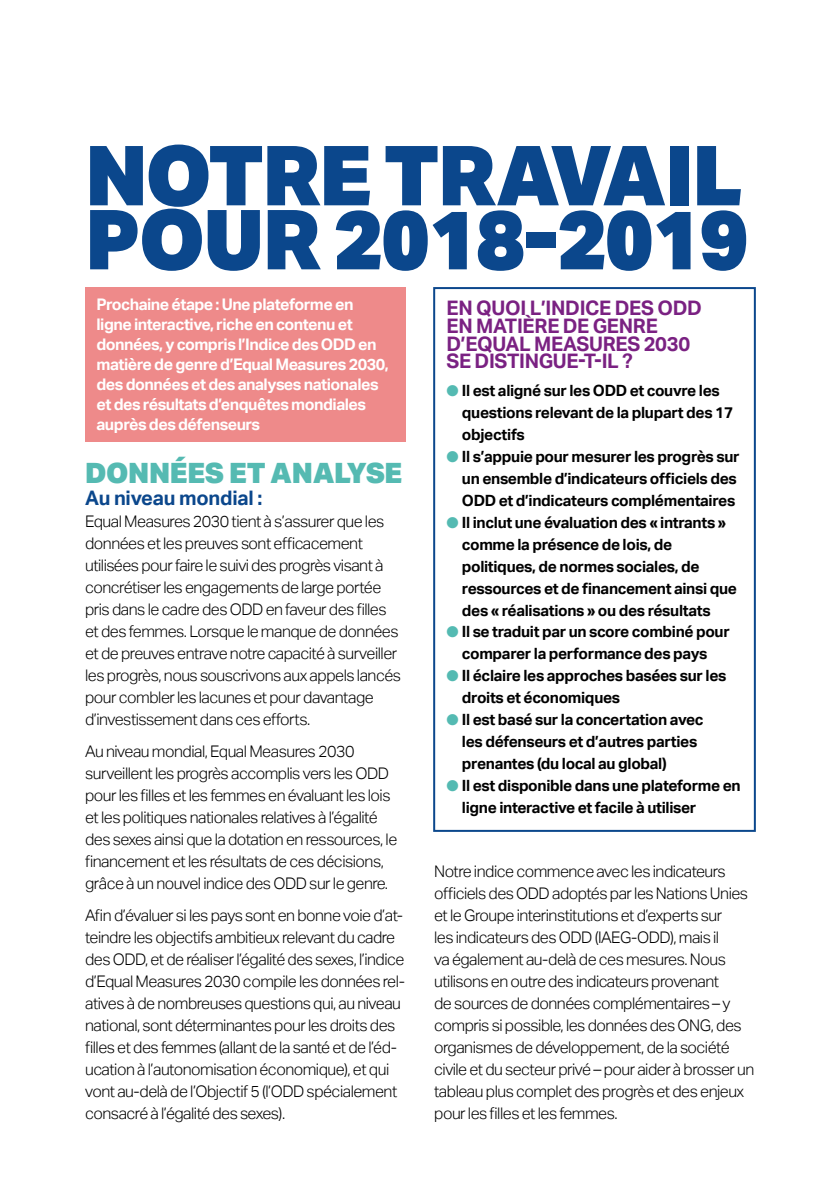
<style>
.page{position:relative;width:840px;height:1191px;background:#fff}
.page>*{position:absolute;margin:0;border:0;box-sizing:border-box;transform-origin:0 0}
.t1{font:900 83px/64px "Aktiv Grotesk";letter-spacing:-.02em;color:#0b478c}
.t2{font:900 28px "Aktiv Grotesk";letter-spacing:-.01em;color:#55bab2}
.t3{font:700 20px/18px "Aktiv Grotesk";letter-spacing:-.015em;color:#7a2182}
.t4{font:700 20px "Aktiv Grotesk";letter-spacing:-.01em;color:#0b478c}
.t5{font:300 16px/22px "Aktiv Grotesk";letter-spacing:-.03em;color:#000}
.t6{font:700 16px/20px "Aktiv Grotesk";letter-spacing:-.03em;color:#fff}
.t7{font:700 15.6px/22px "Aktiv Grotesk";letter-spacing:-.02em;color:#000}
.s1{color:#54bab2}
</style>
<div class="page">
<div style="left:433px;top:287px;width:322px;height:545px;border:2px solid #0b478c"></div>
<div style="left:85px;top:287px;width:320px;height:154px;background:#ee8a8a"></div>
<h1 class="t1" style="left:85px;top:143px;width:665px">NOTRE TRAVAIL<br>POUR 2018-2019</h1>
<p class="t6" style="left:96px;top:294px;width:293px">Prochaine étape : Une plateforme en ligne interactive, riche en contenu et données, y compris l’Indice des ODD en matière de genre d’Equal Measures 2030, des données et des analyses nationales et des résultats d’enquêtes mondiales auprès des défenseurs</p>
<h2 class="t2" style="left:85px;top:457px;width:318px">DONNÉES ET ANALYSE</h2>
<p class="t4" style="left:85px;top:486px;width:179px">Au niveau mondial :</p>
<p class="t5" style="left:85px;top:510px;width:317px">Equal Measures 2030 tient à s’assurer que les données et les preuves sont efficacement utilisées pour faire le suivi des progrès visant à concrétiser les engagements de large portée pris dans le cadre des ODD en faveur des filles et des femmes. Lorsque le manque de données et de preuves entrave notre capacité à surveiller les progrès, nous souscrivons aux appels lancés pour combler les lacunes et pour davantage d’investissement dans ces efforts.</p>
<p class="t5" style="left:85px;top:740px;width:313px">Au niveau mondial, Equal Measures 2030 surveillent les progrès accomplis vers les ODD pour les filles et les femmes en évaluant les lois et les politiques nationales relatives à l’égalité des sexes ainsi que la dotation en ressources, le financement et les résultats de ces décisions, grâce à un nouvel indice des ODD sur le genre.</p>
<p class="t5" style="left:85px;top:905px;width:321px">Afin d’évaluer si les pays sont en bonne voie d’at&shy;teindre les objectifs ambitieux relevant du cadre des ODD, et de réaliser l’égalité des sexes, l’indice d’Equal Measures 2030 compile les données rel&shy;atives à de nombreuses questions qui, au niveau national, sont déterminantes pour les droits des filles et des femmes (allant de la santé et de l’éd&shy;ucation à l’autonomisation économique), et qui vont au-delà de l’Objectif 5 (l’ODD spécialement consacré à l’égalité des sexes).</p>
<p class="t3" style="left:446px;top:299px;width:257px">EN QUOI L’INDICE DES ODD<br>EN MATIÈRE DE GENRE<br>D’EQUAL MEASURES 2030<br>SE DISTINGUE-T-IL ?</p>
<p class="t7" style="left:461px;top:380px;width:272px;text-indent:-15px"><span class="s1">●</span> Il est aligné sur les ODD et couvre les questions relevant de la plupart des 17 objectifs</p>
<p class="t7" style="left:461px;top:445px;width:279px;text-indent:-15px"><span class="s1">●</span> Il s’appuie pour mesurer les progrès sur un ensemble d’indicateurs officiels des<br>ODD et d’indicateurs complémentaires</p>
<p class="t7" style="left:461px;top:511px;width:276px;text-indent:-15px"><span class="s1">●</span> Il inclut une évaluation des « intrants » comme la présence de lois, de politiques, de normes sociales, de ressources et de financement ainsi que des « réalisations » ou des résultats</p>
<p class="t7" style="left:446px;top:621px;width:285px;text-align:center"><span class="s1">●</span> Il se traduit par un score combiné pour comparer la performance des pays</p>
<p class="t7" style="left:461px;top:665px;width:266px;text-indent:-15px"><span class="s1">●</span> Il éclaire les approches basées sur les droits et économiques</p>
<p class="t7" style="left:461px;top:709px;width:243px;text-indent:-15px"><span class="s1">●</span> Il est basé sur la concertation avec les défenseurs et d’autres parties prenantes (du local au global)</p>
<p class="t7" style="left:461px;top:774px;width:280px;text-indent:-15px"><span class="s1">●</span> Il est disponible dans une plateforme en ligne interactive et facile à utiliser</p>
<p class="t5" style="left:434px;top:860px;width:321px">Notre indice commence avec les indicateurs officiels des ODD adoptés par les Nations Unies et le Groupe interinstitutions et d’experts sur<br>les indicateurs des ODD (IAEG-ODD), mais il<br>va également au-delà de ces mesures. Nous utilisons en outre des indicateurs provenant<br>de sources de données complémentaires – y compris si possible, les données des ONG, des organismes de développement, de la société civile et du secteur privé – pour aider à brosser un tableau plus complet des progrès et des enjeux pour les filles et les femmes.</p>
</div>
